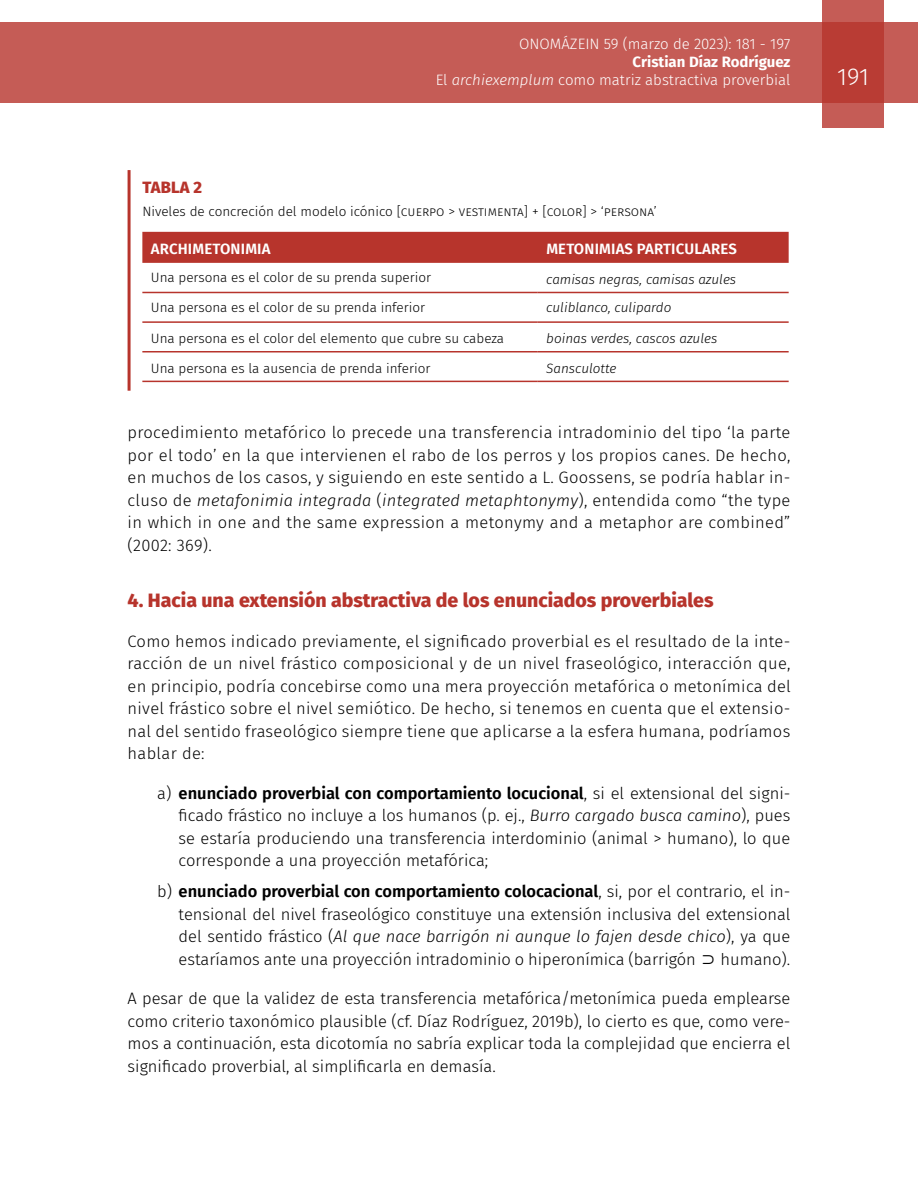
<style>
.page{position:relative;width:918px;height:1188px;background:#fff}
.page>*{position:absolute;margin:0;border:0;box-sizing:border-box;transform-origin:0 0}
.t1{font:300 24px "Fira Sans";color:#fff}
.t2{font:800 19.5px "Fira Sans";color:#b7342c}
.t3{font:300 16.5px/22.5px "Fira Sans";color:#000;text-align:justify}
.t4{font:800 16.5px "Fira Sans";letter-spacing:.01em;color:#b7342c}
.t5{font:300 15px/18px "Fira Sans";color:#fff;text-align:right}
.t6{font:600 15px "Fira Sans";letter-spacing:.01em;color:#fff}
.t7{font:300 13.5px "Fira Sans";color:#000}
.t8{font:italic 300 13.5px "Fira Sans";color:#000}
.s1{font-weight:700}
.s2{font-style:italic}
.s3{font-weight:600}
.s4{font-family:"Ping Fang TC";font-weight:400}
</style>
<div class="page">
<div style="left:0;top:23px;width:918px;height:80px;background:#c55c56"></div>
<svg style="left:822px;top:0;width:62px;height:128px;background:#bd4740"></svg>
<hr style="left:128px;top:170px;width:3px;height:221px;background:#b7342c">
<div style="left:142px;top:232px;width:647px;height:31px;background:#b7342c"></div>
<hr style="left:142px;top:292px;width:396px;height:1px;background:#b7342c">
<hr style="left:538px;top:292px;width:251px;height:1px;background:#b7342c">
<hr style="left:142px;top:321px;width:396px;height:2px;background:#b7342c">
<hr style="left:538px;top:321px;width:251px;height:2px;background:#b7342c">
<hr style="left:142px;top:351px;width:396px;height:1px;background:#b7342c">
<hr style="left:538px;top:351px;width:251px;height:1px;background:#b7342c">
<hr style="left:142px;top:381px;width:396px;height:1px;background:#b7342c">
<hr style="left:538px;top:381px;width:251px;height:1px;background:#b7342c">
<p class="t5" style="left:519px;top:35px;width:273px">ONOMÁZEIN 59 (marzo de 2023): 181 - 197</p>
<p class="t5" style="left:436px;top:53px;width:356px"><span class="s1">Cristian Díaz Rodríguez<br></span>El <span class="s2">archiexemplum</span> como matriz abstractiva proverbial</p>
<p class="t4" style="left:142px;top:173px;width:61px">TABLA 2</p>
<p class="t7" style="left:142px;top:202px;width:516px">Niveles de concreción del modelo icónico [cuerpo &gt; vestimenta] + [color] &gt; ‘persona’</p>
<p class="t6" style="left:151px;top:237px;width:121px">ARCHIMETONIMIA</p>
<p class="t6" style="left:546px;top:237px;width:192px">METONIMIAS PARTICULARES</p>
<p class="t7" style="left:151px;top:268px;width:282px">Una persona es el color de su prenda superior</p>
<p class="t8" style="left:546px;top:270px;width:191px">camisas negras, camisas azules</p>
<p class="t7" style="left:151px;top:298px;width:276px">Una persona es el color de su prenda inferior</p>
<p class="t8" style="left:546px;top:298px;width:127px">culiblanco, culipardo</p>
<p class="t7" style="left:151px;top:329px;width:355px">Una persona es el color del elemento que cubre su cabeza</p>
<p class="t8" style="left:546px;top:329px;width:172px">boinas verdes, cascos azules</p>
<p class="t7" style="left:151px;top:359px;width:281px">Una persona es la ausencia de prenda inferior</p>
<p class="t8" style="left:546px;top:359px;width:72px">Sansculotte</p>
<p class="t3" style="left:128px;top:421px;width:664px">procedimiento metafórico lo precede una transferencia intradominio del tipo ‘la parte por el todo’ en la que intervienen el rabo de los perros y los propios canes. De hecho, en muchos de los casos, y siguiendo en este sentido a L. Goossens, se podría hablar in&shy;cluso de <span class="s2">metafonimia integrada</span> (<span class="s2">integrated metaphtonymy</span>), entendida como “the type in which in one and the same expression a metonymy and a metaphor are combined” (2002: 369).</p>
<p class="t2" style="left:128px;top:583px;width:588px">4. Hacia una extensión abstractiva de los enunciados proverbiales</p>
<p class="t3" style="left:128px;top:629px;width:665px">Como hemos indicado previamente, el significado proverbial es el resultado de la inte&shy;racción de un nivel frástico composicional y de un nivel fraseológico, interacción que, en principio, podría concebirse como una mera proyección metafórica o metonímica del nivel frástico sobre el nivel semiótico. De hecho, si tenemos en cuenta que el extensio&shy;nal del sentido fraseológico siempre tiene que aplicarse a la esfera humana, podríamos hablar de:</p>
<p class="t3" style="left:179px;top:781px;width:613px;text-indent:-21px">a) <span class="s3">enunciado proverbial con comportamiento locucional</span>, si el extensional del signi&shy;ficado frástico no incluye a los humanos (p. ej., <span class="s2">Burro cargado busca camino</span>), pues se estaría produciendo una transferencia interdominio (animal &gt; humano), lo que corresponde a una proyección metafórica;</p>
<p class="t3" style="left:179px;top:880px;width:613px;text-indent:-21px">b) <span class="s3">enunciado proverbial con comportamiento colocacional</span>, si, por el contrario, el in&shy;tensional del nivel fraseológico constituye una extensión inclusiva del extensional del sentido frástico (<span class="s2">Al que nace barrigón ni aunque lo fajen desde chico</span>), ya que estaríamos ante una proyección intradominio o hiperonímica (barrigón <span class="s4">∩</span> humano).</p>
<p class="t3" style="left:128px;top:987px;width:664px">A pesar de que la validez de esta transferencia metafórica/metonímica pueda emplearse como criterio taxonómico plausible (cf. Díaz Rodríguez, 2019b), lo cierto es que, como vere&shy;mos a continuación, esta dicotomía no sabría explicar toda la complejidad que encierra el significado proverbial, al simplificarla en demasía.</p>
<h1 class="t1" style="left:837px;top:60px;width:33px">191</h1>
</div>
